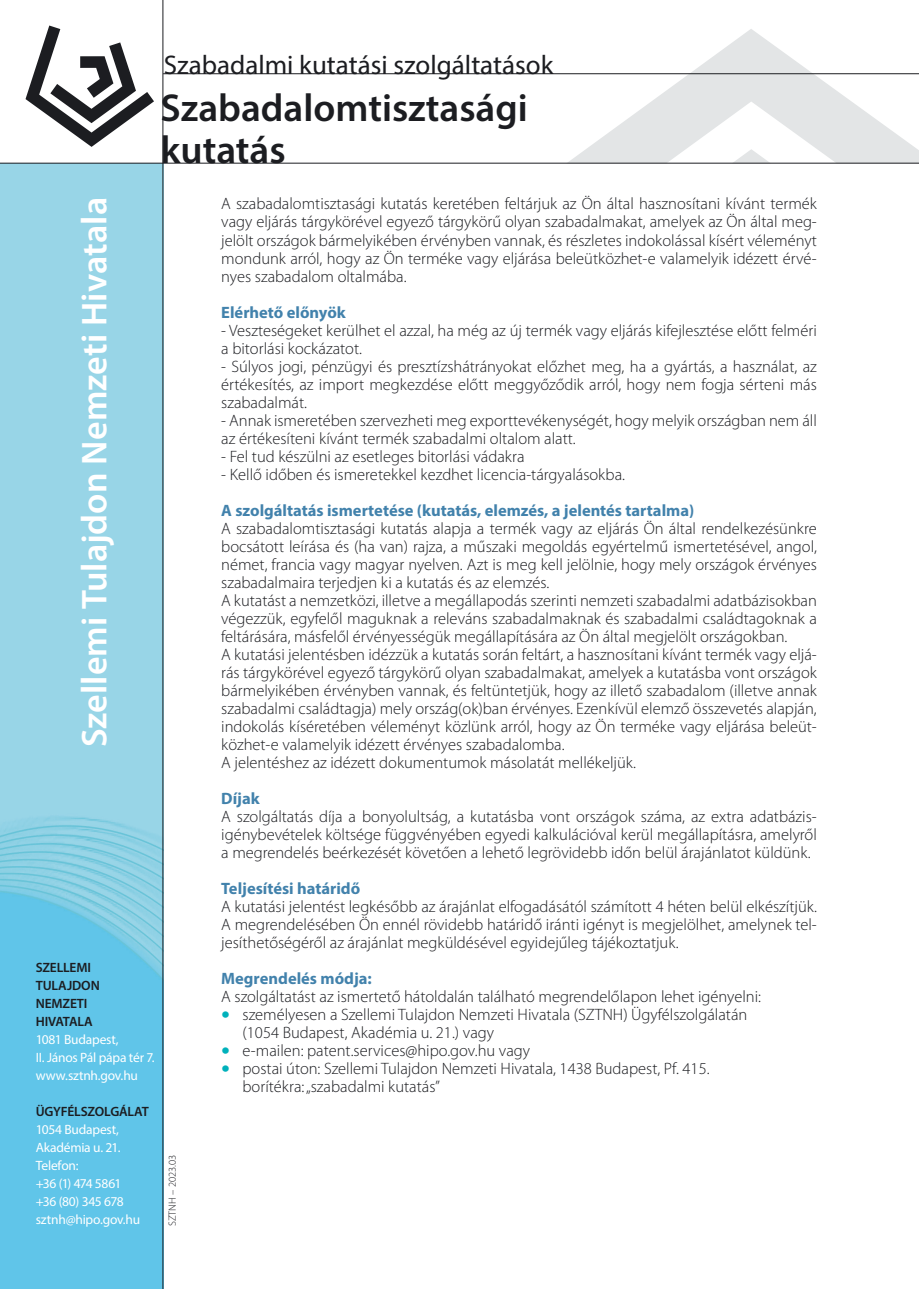
<style>
.page{position:relative;width:919px;height:1289px;background:#fff}
.page>*{position:absolute;margin:0;border:0;box-sizing:border-box;transform-origin:0 0}
.nagycím1{font:600 39px/42px "Myriad Pro";color:#1c1d21}
.t1{font:600 36px "Myriad Pro";color:#fff}
.nagycím1-2{font:27px "Myriad Pro";color:#1c1d21}
.szöveg{font:300 16.5px/18px "Myriad Pro";color:#1c1d21;text-align:justify}
.sorolás{font:300 16.5px/18px "Myriad Pro";color:#1c1d21}
.kékcím{font:700 16.5px "Myriad Pro";color:#4282ac}
.t2{font:13.5px/18px "Myriad Pro";letter-spacing:-.015em;color:#fff}
.t3{font:600 13.5px/18px "Myriad Pro";letter-spacing:-.01em;color:#1c1d21}
.szöveg-2{font:300 10.5px "Myriad Pro";color:#1c1d21}
.s1{font-size:36px;color:#00b1bb}
</style>
<div class="page">
<svg style="left:566px;top:29px;width:352px;height:134px"></svg>
<img style="left:0;top:164px;width:162px;height:1124px">
<svg style="left:26px;top:26px;width:128px;height:121px"></svg>
<hr style="left:0;top:163px;width:918px;height:1px;background:#1c1d21">
<hr style="left:162px;top:0;width:1px;height:1288px;background:#1c1d21">
<hr style="left:163px;top:73px;width:755px;height:1px;background:#1c1d21">
<p class="nagycím1-2" style="left:164px;top:49px;width:391px">Szabadalmi kutatási szolgáltatások</p>
<p class="nagycím1" style="left:161px;top:86px;width:368px">Szabadalomtisztasági kutatás</p>
<h2 class="t1" style="left:71px;top:747px;width:551px;rotate:-90deg">Szellemi Tulajdon Nemzeti Hivatala</h2>
<p class="t3" style="left:36px;top:958px;width:66px">SZELLEMI<br>TULAJDON<br>NEMZETI<br>HIVATALA</p>
<p class="t2" style="left:36px;top:1030px;width:120px">1081 Budapest,<br>II. János Pál pápa tér 7. www.sztnh.gov.hu</p>
<p class="t3" style="left:36px;top:1102px;width:115px">ÜGYFÉLSZOLGÁLAT</p>
<p class="t2" style="left:36px;top:1120px;width:106px">1054 Budapest,<br>Akadémia u. 21.<br>Telefon:<br>+36 (1) 474 5861 +36 (80) 345 678 sztnh@hipo.gov.hu</p>
<p class="szöveg-2" style="left:166px;top:1225px;width:73px;rotate:-90deg">SZTNH – 2023.03</p>
<p class="szöveg" style="left:221px;top:195px;width:597px">A szabadalomtisztasági kutatás keretében feltárjuk az Ön által hasznosítani kívánt termék vagy eljárás tárgykörével egyező tárgykörű olyan szabadalmakat, amelyek az Ön által meg&shy;jelölt országok bármelyikében érvényben vannak, és részletes indokolással kísért véleményt mondunk arról, hogy az Ön terméke vagy eljárása beleütközhet-e valamelyik idézett érvé&shy;nyes szabadalom oltalmába.</p>
<p class="kékcím" style="left:221px;top:301px;width:126px">Elérhető előnyök</p>
<p class="szöveg" style="left:221px;top:321px;width:597px">- Veszteségeket kerülhet el azzal, ha még az új termék vagy eljárás kifejlesztése előtt felméri a bitorlási kockázatot.</p>
<p class="szöveg" style="left:221px;top:357px;width:597px">- Súlyos jogi, pénzügyi és presztízshátrányokat előzhet meg, ha a gyártás, a használat, az értékesítés, az import megkezdése előtt meggyőződik arról, hogy nem fogja sérteni más szabadalmát.</p>
<p class="szöveg" style="left:221px;top:411px;width:597px">- Annak ismeretében szervezheti meg exporttevékenységét, hogy melyik országban nem áll az értékesíteni kívánt termék szabadalmi oltalom alatt.</p>
<p class="szöveg" style="left:221px;top:447px;width:305px">- Fel tud készülni az esetleges bitorlási vádakra</p>
<p class="szöveg" style="left:221px;top:465px;width:405px">- Kellő időben és ismeretekkel kezdhet licencia-tárgyalásokba.</p>
<p class="kékcím" style="left:221px;top:499px;width:474px">A szolgáltatás ismertetése (kutatás, elemzés, a jelentés tartalma)</p>
<p class="szöveg" style="left:221px;top:519px;width:597px">A szabadalomtisztasági kutatás alapja a termék vagy az eljárás Ön által rendelkezésünkre bocsátott leírása és (ha van) rajza, a műszaki megoldás egyértelmű ismertetésével, angol, német, francia vagy magyar nyelven. Azt is meg kell jelölnie, hogy mely országok érvényes szabadalmaira terjedjen ki a kutatás és az elemzés.</p>
<p class="szöveg" style="left:221px;top:591px;width:597px">A kutatást a nemzetközi, illetve a megállapodás szerinti nemzeti szabadalmi adatbázisokban végezzük, egyfelől maguknak a releváns szabadalmaknak és szabadalmi családtagoknak a feltárására, másfelől érvényességük megállapítására az Ön által megjelölt országokban.</p>
<p class="szöveg" style="left:221px;top:645px;width:597px">A kutatási jelentésben idézzük a kutatás során feltárt, a hasznosítani kívánt termék vagy eljá&shy;rás tárgykörével egyező tárgykörű olyan szabadalmakat, amelyek a kutatásba vont országok bármelyikében érvényben vannak, és feltüntetjük, hogy az illető szabadalom (illetve annak szabadalmi családtagja) mely ország(ok)ban érvényes. Ezenkívül elemző összevetés alapján, indokolás kíséretében véleményt közlünk arról, hogy az Ön terméke vagy eljárása beleüt&shy;közhet-e valamelyik idézett érvényes szabadalomba.</p>
<p class="szöveg" style="left:221px;top:753px;width:416px">A jelentéshez az idézett dokumentumok másolatát mellékeljük.</p>
<p class="kékcím" style="left:221px;top:787px;width:40px">Díjak</p>
<p class="szöveg" style="left:221px;top:807px;width:597px">A szolgáltatás díja a bonyolultság, a kutatásba vont országok száma, az extra adatbázis&shy;igénybevételek költsége függvényében egyedi kalkulációval kerül megállapításra, amelyről a megrendelés beérkezését követően a lehető legrövidebb időn belül árajánlatot küldünk.</p>
<p class="kékcím" style="left:221px;top:877px;width:141px">Teljesítési határidő</p>
<p class="szöveg" style="left:221px;top:897px;width:597px">A kutatási jelentést legkésőbb az árajánlat elfogadásától számított 4 héten belül elkészítjük.<br>A megrendelésében Ön ennél rövidebb határidő iránti igényt is megjelölhet, amelynek tel&shy;jesíthetőségéről az árajánlat megküldésével egyidejűleg tájékoztatjuk.</p>
<p class="kékcím" style="left:221px;top:967px;width:152px">Megrendelés módja:</p>
<p class="szöveg" style="left:221px;top:987px;width:541px">A szolgáltatást az ismertető hátoldalán található megrendelőlapon lehet igényelni:</p>
<p class="sorolás" style="left:242px;top:1005px;width:506px;text-indent:-21px"><span class="s1">•</span> személyesen a Szellemi Tulajdon Nemzeti Hivatala (SZTNH) Ügyfélszolgálatán (1054 Budapest, Akadémia u. 21.) vagy</p>
<p class="sorolás" style="left:221px;top:1041px;width:310px"><span class="s1">•</span> e-mailen: patent.services@hipo.gov.hu vagy</p>
<p class="sorolás" style="left:221px;top:1059px;width:490px"><span class="s1">•</span> postai úton: Szellemi Tulajdon Nemzeti Hivatala, 1438 Budapest, Pf. 415.</p>
<p class="sorolás" style="left:242px;top:1077px;width:199px">borítékra: „szabadalmi kutatás”</p>
</div>
